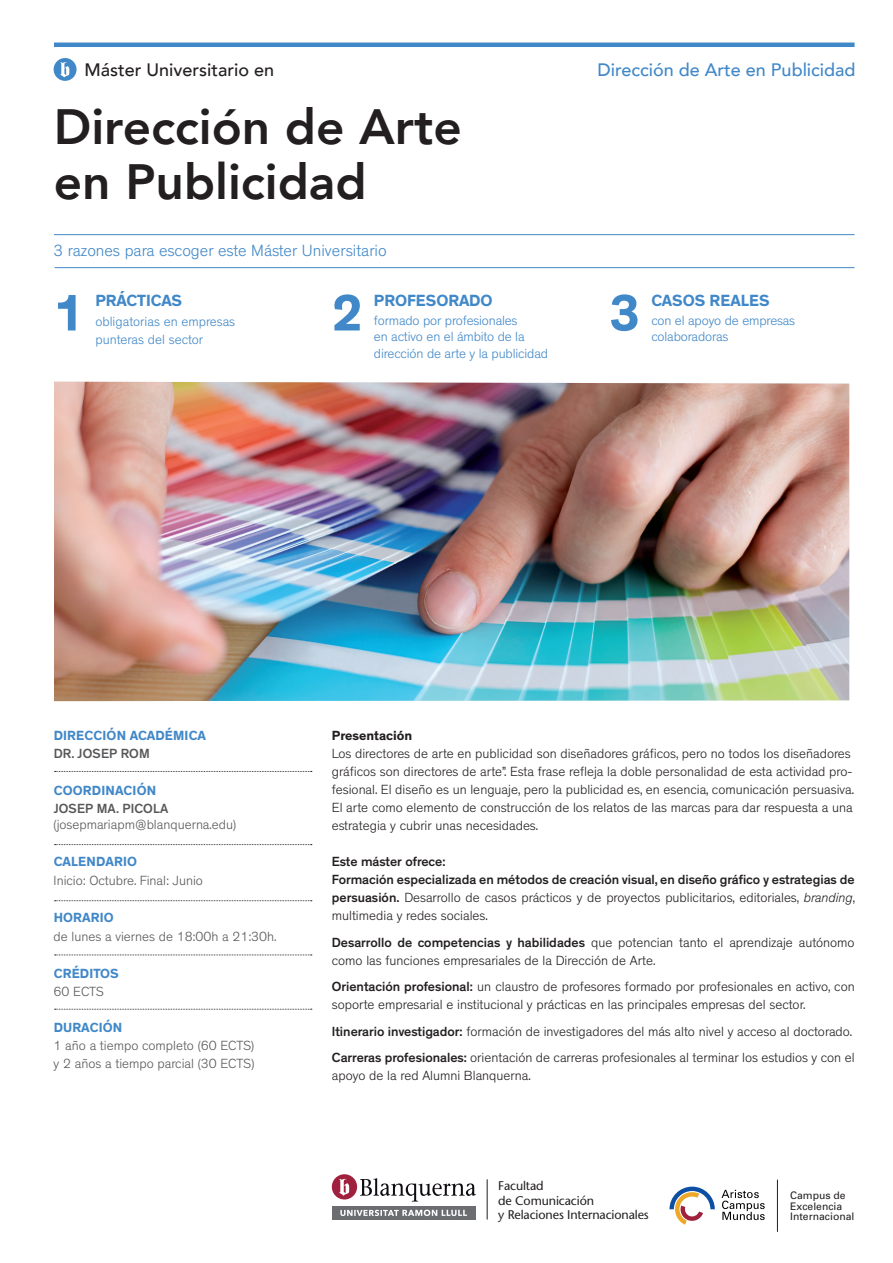
<style>
.page{position:relative;width:893px;height:1263px;background:#fff}
.page>*{position:absolute;margin:0;border:0;box-sizing:border-box;transform-origin:0 0}
.t1{font:700 52.2px "Theinhardt";color:#4188c8}
.t2{font:800 49.5px/55.5px "Avenir";color:#231f20}
.t3{font:500 18px "Avenir";color:#4188c8}
.t4{font:500 18px "Avenir";color:#231f20}
.t5{font:300 16.5px "Theinhardt";color:#4188c8}
.t6{font:700 16.5px "Theinhardt";color:#4188c8}
.t7{font:300 13.5px/18px "Theinhardt";color:#231f20}
.t8{font:500 13.5px/18px "Theinhardt";color:#231f20}
.t9{font:300 13.5px/18px "Theinhardt";color:#57585a}
.t10{font:300 13.5px/16.5px "Theinhardt";letter-spacing:-.01em;color:#4188c8}
.t11{font:700 13.5px "Theinhardt";letter-spacing:.015em;color:#4188c8}
.t12{font:500 13.5px "Theinhardt";letter-spacing:.015em;color:#57585a}
.t13{font:700 13.5px "Theinhardt";color:#231f20}
.t14{font:12.6px/14.4px "Stone Sans";letter-spacing:-.01em;color:#231f20}
.t15{font:10.35px/10.4px "Univers";color:#231f20}
.s1{font-weight:300}
.s2{font-weight:300;font-style:italic}
.s3{font-weight:500}
</style>
<div class="page">
<hr style="left:54px;top:43px;width:801px;height:4px;background:#4188c8">
<hr style="left:54px;top:234px;width:801px;height:1px;background:#4188c8">
<svg style="left:55px;top:771px;width:257px;height:1px"></svg>
<svg style="left:55px;top:844px;width:257px;height:1px"></svg>
<svg style="left:55px;top:900px;width:257px;height:1px"></svg>
<svg style="left:55px;top:954px;width:257px;height:1px"></svg>
<svg style="left:54px;top:58px;width:23px;height:23px"></svg>
<hr style="left:55px;top:267px;width:800px;height:1px;background:#4188c8">
<img style="left:54px;top:382px;width:795px;height:319px">
<svg style="left:55px;top:1009px;width:257px;height:1px"></svg>
<div style="left:332px;top:1174px;width:25px;height:25px;background:#a0213d;border-radius:50%"></div>
<svg style="left:339px;top:1179px;width:10px;height:17px"></svg>
<svg style="left:360px;top:1178px;width:116px;height:23px"></svg>
<div style="left:332px;top:1206px;width:144px;height:13px;background:#6c6d70"></div>
<svg style="left:340px;top:1209px;width:127px;height:7px"></svg>
<hr style="left:487px;top:1179px;width:1px;height:40px;background:#231f20">
<svg style="left:669px;top:1186px;width:46px;height:39px"></svg>
<svg style="left:721px;top:1190px;width:44px;height:30px"></svg>
<hr style="left:777px;top:1180px;width:1px;height:52px;background:#231f20">
<h3 class="t4" style="left:85px;top:55px;width:191px">Máster Universitario en</h3>
<h2 class="t2" style="left:54px;top:99px;width:409px">Dirección de Arte en Publicidad</h2>
<p class="t5" style="left:54px;top:241px;width:335px">3 razones para escoger este Máster Universitario</p>
<h3 class="t3" style="left:598px;top:55px;width:260px">Dirección de Arte en Publicidad</h3>
<p class="t6" style="left:95px;top:290px;width:88px">PRÁCTICAS</p>
<p class="t10" style="left:95px;top:313px;width:141px;line-height:18px">obligatorias en empresas punteras del sector</p>
<h1 class="t1" style="left:54px;top:281px;width:32px">1</h1>
<h1 class="t1" style="left:332px;top:281px;width:32px">2</h1>
<h1 class="t1" style="left:609px;top:281px;width:32px">3</h1>
<p class="t6" style="left:374px;top:290px;width:120px">PROFESORADO</p>
<p class="t10" style="left:374px;top:312px;width:176px">formado por profesionales<br>en activo en el ámbito de la dirección de arte y la publicidad</p>
<p class="t6" style="left:651px;top:290px;width:120px">CASOS REALES</p>
<p class="t10" style="left:651px;top:312px;width:145px">con el apoyo de empresas</p>
<p class="t10" style="left:651px;top:329px;width:79px">colaboradoras</p>
<p class="t11" style="left:54px;top:727px;width:154px">DIRECCIÓN ACADÉMICA</p>
<p class="t12" style="left:54px;top:745px;width:98px">DR. JOSEP ROM</p>
<p class="t11" style="left:54px;top:782px;width:104px">COORDINACIÓN</p>
<p class="t12" style="left:54px;top:800px;width:116px">JOSEP MA. PICOLA</p>
<p class="t9" style="left:54px;top:816px;width:184px">(josepmariapm@blanquerna.edu)</p>
<p class="t11" style="left:54px;top:853px;width:85px">CALENDARIO</p>
<p class="t9" style="left:54px;top:872px;width:151px">Inicio: Octubre. Final: Junio</p>
<p class="t11" style="left:54px;top:909px;width:62px">HORARIO</p>
<p class="t9" style="left:54px;top:928px;width:225px">de lunes a viernes de 18:00h a 21:30h.</p>
<p class="t11" style="left:54px;top:965px;width:67px">CRÉDITOS</p>
<p class="t9" style="left:54px;top:982px;width:52px">60 ECTS</p>
<p class="t11" style="left:54px;top:1019px;width:70px">DURACIÓN</p>
<p class="t9" style="left:54px;top:1037px;width:202px">1 año a tiempo completo (60 ECTS) y 2 años a tiempo parcial (30 ECTS)</p>
<p class="t13" style="left:332px;top:727px;width:82px">Presentación</p>
<p class="t7" style="left:332px;top:745px;width:524px">Los directores de arte en publicidad son diseñadores gráficos, pero no todos los diseñadores gráficos son directores de arte”. Esta frase refleja la doble personalidad de esta actividad pro&shy;fesional. El diseño es un lenguaje, pero la publicidad es, en esencia, comunicación persuasiva.<br>El arte como elemento de construcción de los relatos de las marcas para dar respuesta a una estrategia y cubrir unas necesidades.</p>
<p class="t8" style="left:332px;top:853px;width:525px">Este máster ofrece:<br>Formación especializada en métodos de creación visual, en diseño gráfico y estrategias de persuasión. <span class="s1">Desarrollo de casos prácticos y de proyectos publicitarios, editoriales,</span> <span class="s2">branding</span><span class="s1">, multimedia y redes sociales.</span></p>
<p class="t7" style="left:332px;top:933px;width:524px"><span class="s3">Desarrollo de competencias y habilidades</span> que potencian tanto el aprendizaje autónomo como las funciones empresariales de la Dirección de Arte.</p>
<p class="t7" style="left:332px;top:978px;width:524px"><span class="s3">Orientación profesional:</span> un claustro de profesores formado por profesionales en activo, con soporte empresarial e institucional y prácticas en las principales empresas del sector.</p>
<p class="t7" style="left:332px;top:1018px;width:524px;line-height:26.5px"><span class="s3">Itinerario investigador:</span> formación de investigadores del más alto nivel y acceso al doctorado.<br><span class="s3">Carreras profesionales:</span> orientación de carreras profesionales al terminar los estudios y con el</p>
<p class="t7" style="left:332px;top:1067px;width:201px">apoyo de la red Alumni Blanquerna.</p>
<p class="t14" style="left:498px;top:1178px;width:152px">Facultad<br>de Comunicación<br>y Relaciones Internacionales</p>
<p class="t15" style="left:790px;top:1190px;width:66px">Campus de<br>Excelencia<br>Internacional</p>
</div>
